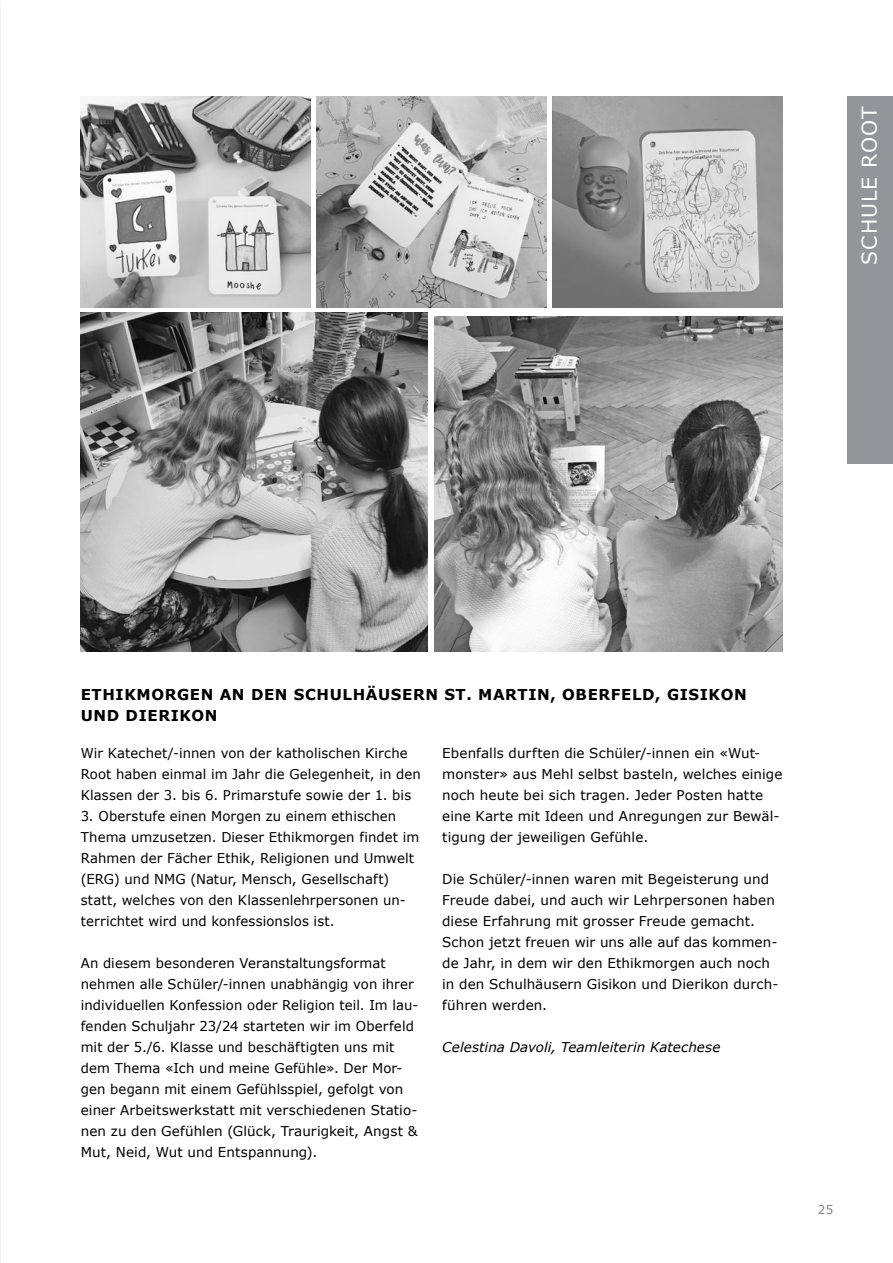
<style>
.page{position:relative;width:893px;height:1263px;background:#fff}
.page>*{position:absolute;margin:0;border:0;box-sizing:border-box;transform-origin:0 0}
.t1{font:20.4px "Verdana";letter-spacing:.045em;color:#fff}
.t2{font:700 15px/21px "Verdana";letter-spacing:.04em;color:#000}
.t3{font:13.5px/21px "Verdana";letter-spacing:.01em;color:#000}
.t4{font:italic 13.5px "Verdana";letter-spacing:.005em;color:#000}
.t5{font:12px "Verdana";color:#808285}
</style>
<div class="page">
<div style="left:847px;top:96px;width:46px;height:368px;background:#939598"></div>
<img style="left:81px;top:312px;width:347px;height:339px">
<img style="left:435px;top:316px;width:347px;height:335px">
<img style="left:317px;top:96px;width:230px;height:211px">
<img style="left:81px;top:96px;width:230px;height:211px">
<img style="left:552px;top:96px;width:230px;height:211px">
<h1 class="t1" style="left:856px;top:265px;width:160px;rotate:-90deg">SCHULE ROOT</h1>
<p class="t2" style="left:81px;top:684px;width:667px">ETHIKMORGEN AN DEN SCHULHÄUSERN ST. MARTIN, OBERFELD, GISIKON<br>UND DIERIKON</p>
<p class="t3" style="left:81px;top:742px;width:342px">Wir Katechet/-innen von der katholischen Kirche<br>Root haben einmal im Jahr die Gelegenheit, in den<br>Klassen der 3. bis 6. Primarstufe sowie der 1. bis</p>
<p class="t3" style="left:81px;top:805px;width:340px">3. Oberstufe einen Morgen zu einem ethischen Thema umzusetzen. Dieser Ethikmorgen findet im Rahmen der Fächer Ethik, Religionen und Umwelt (ERG) und NMG (Natur, Mensch, Gesellschaft) statt, welches von den Klassenlehrpersonen un&shy;terrichtet wird und konfessionslos ist.</p>
<p class="t3" style="left:81px;top:952px;width:339px">An diesem besonderen Veranstaltungsformat nehmen alle Schüler/-innen unabhängig von ihrer individuellen Konfession oder Religion teil. Im lau&shy;fenden Schuljahr 23/24 starteten wir im Oberfeld mit der 5./6. Klasse und beschäftigten uns mit dem Thema «Ich und meine Gefühle». Der Mor&shy;gen begann mit einem Gefühlsspiel, gefolgt von einer Arbeitswerkstatt mit verschiedenen Statio&shy;nen zu den Gefühlen (Glück, Traurigkeit, Angst &amp; Mut, Neid, Wut und Entspannung).</p>
<p class="t3" style="left:442px;top:742px;width:342px">Ebenfalls durften die Schüler/-innen ein «Wut&shy;monster» aus Mehl selbst basteln, welches einige noch heute bei sich tragen. Jeder Posten hatte eine Karte mit Ideen und Anregungen zur Bewäl&shy;tigung der jeweiligen Gefühle.</p>
<p class="t3" style="left:442px;top:868px;width:338px">Die Schüler/-innen waren mit Begeisterung und Freude dabei, und auch wir Lehrpersonen haben diese Erfahrung mit grosser Freude gemacht.<br>Schon jetzt freuen wir uns alle auf das kommen&shy;de Jahr, in dem wir den Ethikmorgen auch noch in den Schulhäusern Gisikon und Dierikon durch&shy;führen werden.</p>
<p class="t4" style="left:442px;top:1038px;width:280px">Celestina Davoli, Teamleiterin Katechese</p>
<p class="t5" style="left:818px;top:1202px;width:17px">25</p>
</div>
